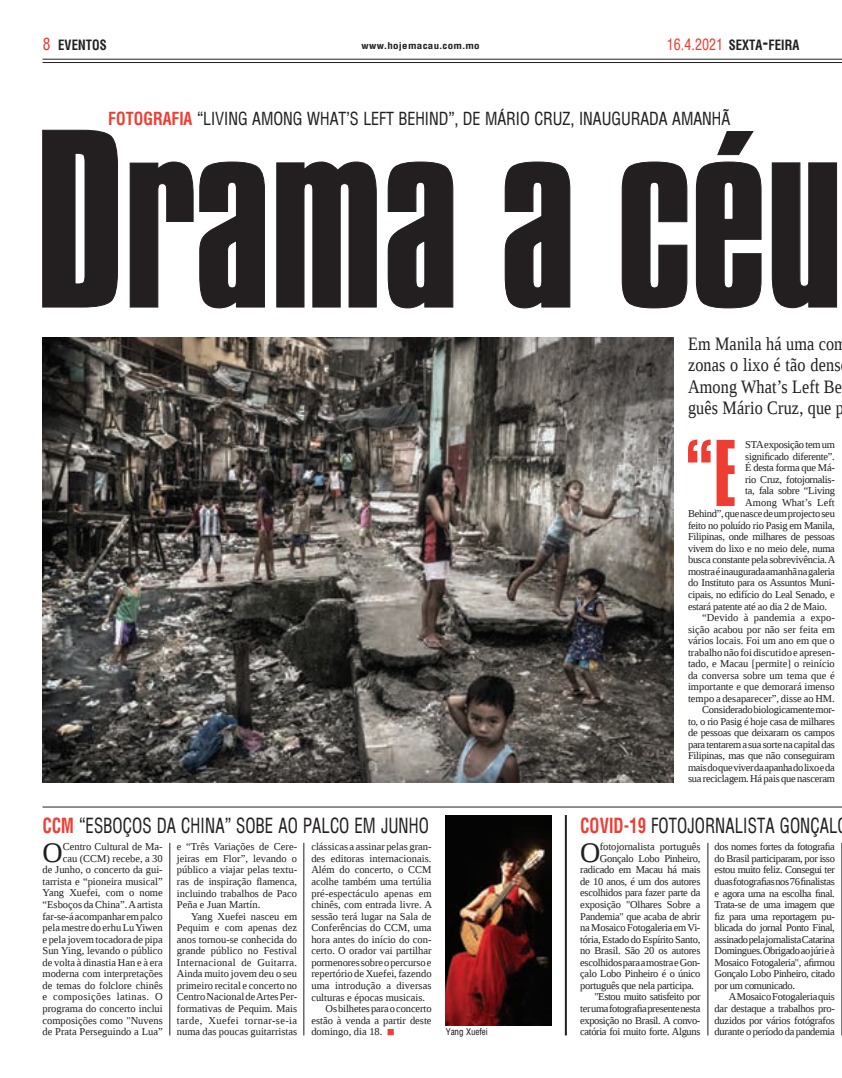
<style>
.page{position:relative;width:842px;height:1078px;background:#fff}
.page>*{position:absolute;margin:0;border:0;box-sizing:border-box;transform-origin:0 0}
.Titulo-1{font:217.6px "Compacta BT";letter-spacing:-.01em;color:#231f20;scale:1.07 1}
.Capital-1-B{font:81.3px "Compacta BT";color:#ee3e34}
.Texto_1{font:28.1px "Liberation Serif";color:#231f20}
.Titulo-Hibrido{font:20.4px "Arena Condensed";color:#231f20;scale:.82 1}
.Entrada{font:18.9px/21.2px "Liberation Serif";letter-spacing:.01em;color:#231f20;scale:.86 1}
.ante-titulo-1{font:17.6px "Arena Condensed";letter-spacing:-.01em;color:#231f20;scale:.91 1}
.numero-pag{font:700 condensed 13.9px "Arena";color:#231f20;scale:.91 1}
.Texto_1-2{font:10.5px/11.5px "Liberation Serif";letter-spacing:-.01em;color:#231f20;text-align:justify}
.Capital-1-B-2{font:10.5px "Liberation Serif";letter-spacing:-.025em;color:#231f20}
.Capital-1-B-3{font:10.5px "Liberation Serif";letter-spacing:.005em;color:#231f20}
.t1{font:700 condensed 9px "Arena";letter-spacing:.025em;color:#231f20;scale:1.22 1}
.Legenda{font:9px "Arena Condensed";letter-spacing:-.01em;color:#231f20}
.s1{font-family:"Arena Condensed";font-weight:400;font-stretch:normal;font-size:16.5px;color:#ee3e34}
.s2{font-family:"Arena Condensed";font-weight:400;font-stretch:normal;font-size:15.4px;color:#ee3e34}
.s3{font-size:19.8px}
.s4{font-family:"Arena";font-weight:700;font-stretch:condensed;color:#ee3e34}
</style>
<div class="page">
<hr style="left:42px;top:59px;width:800px;height:1px;background:#231f20">
<hr style="left:42px;top:62px;width:800px;height:1px;background:#231f20">
<svg style="left:388px;top:1029px;width:5px;height:5px"></svg>
<hr style="left:708px;top:842px;width:1px;height:193px;background:#231f20">
<hr style="left:304px;top:842px;width:1px;height:193px;background:#231f20">
<hr style="left:565px;top:814px;width:2px;height:221px;background:#231f20">
<hr style="left:170px;top:842px;width:1px;height:193px;background:#231f20">
<hr style="left:841px;top:842px;width:1px;height:193px;background:#231f20">
<hr style="left:42px;top:806px;width:800px;height:1px;background:#231f20">
<img style="left:446px;top:815px;width:106px;height:210px">
<svg style="left:42px;top:130px;width:76px;height:177px"></svg>
<svg style="left:130px;top:161px;width:135px;height:147px"></svg>
<svg style="left:276px;top:161px;width:101px;height:146px"></svg>
<svg style="left:388px;top:161px;width:65px;height:147px"></svg>
<svg style="left:505px;top:161px;width:65px;height:147px"></svg>
<svg style="left:622px;top:161px;width:65px;height:147px"></svg>
<svg style="left:696px;top:131px;width:65px;height:177px"></svg>
<svg style="left:772px;top:162px;width:65px;height:146px"></svg>
<img style="left:42px;top:337px;width:632px;height:445px">
<p class="numero-pag" style="left:43px;top:36px;width:72px"><span class="s1">8</span> EVENTOS</p>
<p class="t1" style="left:361px;top:41px;width:98px">www.hojemacau.com.mo</p>
<p class="numero-pag" style="left:667px;top:36px;width:147px"><span class="s2">16.4.2021</span> SEXTA<span class="s3">-</span>FEIRA</p>
<p class="ante-titulo-1" style="left:108px;top:109px;width:685px"><span class="s4">FOTOGRAFIA</span> “LIVING AMONG WHAT’S LEFT BEHIND”, DE MÁRIO CRUZ, INAUGURADA AMANHÃ</p>
<p class="Titulo-1" style="left:34px;top:93px;width:758px">Drama a céu</p>
<p class="Entrada" style="left:688px;top:333px;width:186px">Em Manila há uma com zonas o lixo é tão dens<br>Among What’s Left Be guês Mário Cruz, que p</p>
<p class="Titulo-Hibrido" style="left:42px;top:813px;width:473px"><span class="s4">CCM</span> “ESBOÇOS DA CHINA” SOBE AO PALCO EM JUNHO</p>
<p class="Texto_1" style="left:42px;top:834px;width:22px">O</p>
<p class="Texto_1-2" style="left:43px;top:840px;width:122px;text-align:right">Centro Cultural de Ma-<br>cau (CCM) recebe, a 30<br>de Junho, o concerto da gui&shy;tarrista e “pioneira musical”<br>Yang Xuefei, com o nome “Esboços da China”. A artista far-se-á acompanhar em palco pela mestre do erhu Lu Yiwen e pela jovem tocadora de pipa<br>Sun Ying, levando o público de volta à dinastia Han e à era moderna com interpretações de temas do folclore chinês e composições latinas. O programa do concerto inclui composições como "Nuvens de Prata Perseguindo a Lua”</p>
<p class="Texto_1-2" style="left:177px;top:840px;width:122px">e “Três Variações de Cere&shy;jeiras em Flor”, levando o público a viajar pelas textu&shy;ras de inspiração flamenca, incluindo trabalhos de Paco Peña e Juan Martín.</p>
<p class="Texto_1-2" style="left:311px;top:840px;width:122px">clássicas a assinar pelas gran&shy;des editoras internacionais.<br>Além do concerto, o CCM acolhe também uma tertúlia pré-espectáculo apenas em chinês, com entrada livre. A sessão terá lugar na Sala de Conferências do CCM, uma hora antes do início do con&shy;certo. O orador vai partilhar pormenores sobre o percurso e repertório de Xuefei, fazendo uma introdução a diversas culturas e épocas musicais.</p>
<p class="Texto_1-2" style="left:311px;top:1002px;width:122px;text-indent:14px">Os bilhetes para o concerto estão à venda a partir deste domingo, dia 18.</p>
<p class="Texto_1-2" style="left:177px;top:910px;width:122px;text-indent:14px">Yang Xuefei nasceu em Pequim e com apenas dez anos tornou-se conhecida do grande público no Festival Internacional de Guitarra.<br>Ainda muito jovem deu o seu primeiro recital e concerto no Centro Nacional de Artes Per&shy;formativas de Pequim. Mais tarde, Xuefei tornar-se-ia numa das poucas guitarristas</p>
<p class="Capital-1-B" style="left:685px;top:426px;width:54px">“E</p>
<p class="Capital-1-B-2" style="left:745px;top:438px;width:91px">STA exposição tem um</p>
<p class="Capital-1-B-2" style="left:745px;top:449px;width:91px">significado diferente”.</p>
<p class="Capital-1-B-2" style="left:745px;top:461px;width:91px">É desta forma que Má-</p>
<p class="Capital-1-B-2" style="left:745px;top:472px;width:91px">rio Cruz, fotojornalis-</p>
<p class="Capital-1-B-2" style="left:745px;top:484px;width:91px">ta, fala sobre “Living</p>
<p class="Capital-1-B-3" style="left:745px;top:495px;width:91px">Among What’s Left</p>
<p class="Capital-1-B-2" style="left:688px;top:507px;width:148px">Behind”, que nasce de um projecto seu</p>
<p class="Capital-1-B-2" style="left:688px;top:518px;width:148px">feito no poluído rio Pasig em Manila,</p>
<p class="Capital-1-B-2" style="left:688px;top:530px;width:148px">Filipinas, onde milhares de pessoas</p>
<p class="Capital-1-B-2" style="left:688px;top:541px;width:148px">vivem do lixo e no meio dele, numa</p>
<p class="Capital-1-B-2" style="left:688px;top:553px;width:149px">busca constante pela sobrevivência. A</p>
<p class="Capital-1-B-2" style="left:688px;top:564px;width:148px">mostra é inaugurada amanhã na galeria</p>
<p class="Capital-1-B-2" style="left:688px;top:576px;width:148px">do Instituto para os Assuntos Muni-</p>
<p class="Capital-1-B-2" style="left:688px;top:587px;width:148px">cipais, no edifício do Leal Senado, e</p>
<p class="Capital-1-B-2" style="left:688px;top:599px;width:140px">estará patente até ao dia 2 de Maio.</p>
<p class="Texto_1-2" style="left:688px;top:611px;width:148px;text-indent:14px">“Devido à pandemia a expo&shy;sição acabou por não ser feita em vários locais. Foi um ano em que o trabalho não foi discutido e apresen&shy;tado, e Macau [permite] o reinício da conversa sobre um tema que é importante e que demorará imenso tempo a desaparecer”, disse ao HM.</p>
<p class="Texto_1-2" style="left:688px;top:703px;width:148px;text-indent:14px">Considerado biologicamente mor&shy;to, o rio Pasig é hoje casa de milhares de pessoas que deixaram os campos para tentarem a sua sorte na capital das Filipinas, mas que não conseguiram mais do que viver da apanha do lixo e da sua reciclagem. Há pais que nasceram</p>
<p class="Titulo-Hibrido" style="left:580px;top:813px;width:315px"><span class="s4">COVID-19</span> FOTOJORNALISTA GONÇAL</p>
<p class="Texto_1" style="left:580px;top:834px;width:22px">O</p>
<p class="Texto_1-2" style="left:600px;top:840px;width:102px">fotojornalista português</p>
<p class="Texto_1-2" style="left:715px;top:840px;width:122px">dos nomes fortes da fotografia do Brasil participaram, por isso estou muito feliz. Consegui ter duas fotografias nos 76 finalistas e agora uma na escolha final.<br>Trata-se de uma imagem que fiz para uma reportagem pu&shy;blicada do jornal Ponto Final, assinado pela jornalista Catarina Domingues. Obrigado ao júri e à Mosaico Fotogaleria", afirmou Gonçalo Lobo Pinheiro, citado por um comunicado.</p>
<p class="Texto_1-2" style="left:715px;top:990px;width:122px;text-indent:14px">A Mosaico Fotogaleria quis dar destaque a trabalhos pro&shy;duzidos por vários fotógrafos</p>
<p class="Texto_1-2" style="left:600px;top:852px;width:102px">Gonçalo Lobo Pinheiro,</p>
<p class="Texto_1-2" style="left:580px;top:863px;width:122px">radicado em Macau há mais</p>
<p class="Texto_1-2" style="left:580px;top:875px;width:122px">de 10 anos, é um dos autores</p>
<p class="Texto_1-2" style="left:580px;top:886px;width:122px">escolhidos para fazer parte da</p>
<p class="Texto_1-2" style="left:580px;top:898px;width:122px">exposição "Olhares Sobre a</p>
<p class="Texto_1-2" style="left:580px;top:910px;width:122px">Pandemia" que acaba de abrir</p>
<p class="Texto_1-2" style="left:580px;top:921px;width:122px">na Mosaico Fotogaleria em Vi-</p>
<p class="Texto_1-2" style="left:580px;top:933px;width:122px">tória, Estado do Espírito Santo,</p>
<p class="Texto_1-2" style="left:580px;top:944px;width:122px">no Brasil. São 20 os autores</p>
<p class="Texto_1-2" style="left:580px;top:956px;width:122px">escolhidos para a mostra e Gon-</p>
<p class="Texto_1-2" style="left:580px;top:967px;width:122px">çalo Lobo Pinheiro é o único</p>
<p class="Texto_1-2" style="left:580px;top:979px;width:115px">português que nela participa.</p>
<p class="Texto_1-2" style="left:580px;top:990px;width:122px;text-indent:14px">"Estou muito satisfeito por ter uma fotografia presente nesta exposição no Brasil. A convo&shy;catória foi muito forte. Alguns</p>
<p class="Legenda" style="left:446px;top:1026px;width:43px">Yang Xuefei</p>
<p class="Texto_1-2" style="left:715px;top:1025px;width:122px">durante o período da pandemia</p>
</div>
